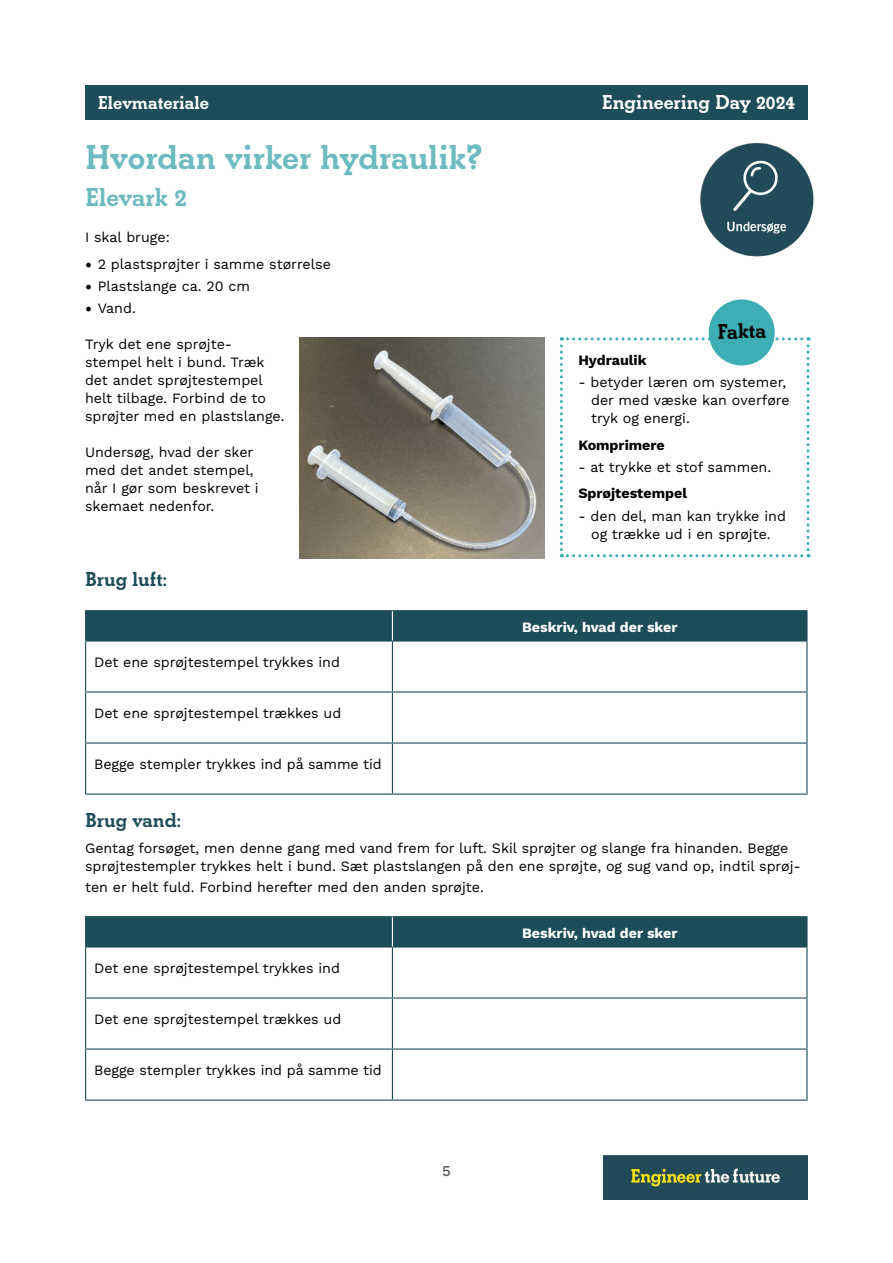
<style>
.page{position:relative;width:893px;height:1263px;background:#fff}
.page>*{position:absolute;margin:0;border:0;box-sizing:border-box;transform-origin:0 0}
.t1{font:700 36px "Beton EF";color:#6dbbc1}
.t2{font:700 27px "Beton EF";color:#6dbbc1}
.t3{font:700 22.35px "Beton EF";color:#000}
.t4{font:700 21px "Beton EF";color:#fff}
.t5{font:700 21px "Beton EF";color:#1e4d5a}
.t6{font:700 19.5px "Beton EF";color:#fff}
.t7{font:500 15px "Work Sans";color:#58595b}
.t8{font:14.25px/18px "Work Sans";color:#000}
.t9{font:700 14.25px "Work Sans";color:#fff}
.t10{font:700 14.25px "Work Sans";color:#000}
.s1{font-family:"Minion Pro";font-size:18px}
</style>
<div class="page">
<div style="left:85px;top:85px;width:723px;height:34px;background:#1e4d5a"></div>
<img style="left:603px;top:1156px;width:205px;height:43px">
<hr style="left:392px;top:610px;width:415px;height:1px;background:#1e4d5a">
<hr style="left:85px;top:641px;width:1px;height:50px;background:#1e4d5a">
<hr style="left:392px;top:641px;width:1px;height:50px;background:#1e4d5a">
<hr style="left:806px;top:641px;width:1px;height:50px;background:#1e4d5a">
<hr style="left:85px;top:691px;width:307px;height:1px;background:#1e4d5a">
<hr style="left:85px;top:692px;width:1px;height:50px;background:#1e4d5a">
<hr style="left:392px;top:691px;width:415px;height:1px;background:#1e4d5a">
<hr style="left:392px;top:692px;width:1px;height:50px;background:#1e4d5a">
<hr style="left:806px;top:692px;width:1px;height:50px;background:#1e4d5a">
<hr style="left:85px;top:742px;width:307px;height:2px;background:#1e4d5a">
<hr style="left:85px;top:744px;width:1px;height:49px;background:#1e4d5a">
<hr style="left:392px;top:742px;width:415px;height:2px;background:#1e4d5a">
<hr style="left:392px;top:744px;width:1px;height:49px;background:#1e4d5a">
<hr style="left:806px;top:744px;width:1px;height:49px;background:#1e4d5a">
<hr style="left:85px;top:793px;width:307px;height:2px;background:#1e4d5a">
<hr style="left:392px;top:793px;width:415px;height:2px;background:#1e4d5a">
<hr style="left:85px;top:610px;width:307px;height:1px;background:#1e4d5a">
<div style="left:85px;top:611px;width:722px;height:30px;background:#1e4d5a"></div>
<hr style="left:392px;top:916px;width:415px;height:1px;background:#1e4d5a">
<hr style="left:85px;top:947px;width:1px;height:50px;background:#1e4d5a">
<hr style="left:392px;top:947px;width:1px;height:50px;background:#1e4d5a">
<hr style="left:806px;top:947px;width:1px;height:50px;background:#1e4d5a">
<hr style="left:85px;top:997px;width:307px;height:1px;background:#1e4d5a">
<hr style="left:85px;top:998px;width:1px;height:50px;background:#1e4d5a">
<hr style="left:392px;top:997px;width:415px;height:1px;background:#1e4d5a">
<hr style="left:392px;top:998px;width:1px;height:50px;background:#1e4d5a">
<hr style="left:806px;top:998px;width:1px;height:50px;background:#1e4d5a">
<hr style="left:85px;top:1048px;width:307px;height:1px;background:#1e4d5a">
<hr style="left:85px;top:1049px;width:1px;height:50px;background:#1e4d5a">
<hr style="left:392px;top:1048px;width:415px;height:1px;background:#1e4d5a">
<hr style="left:392px;top:1049px;width:1px;height:50px;background:#1e4d5a">
<hr style="left:806px;top:1049px;width:1px;height:50px;background:#1e4d5a">
<hr style="left:85px;top:1099px;width:307px;height:2px;background:#1e4d5a">
<hr style="left:392px;top:1099px;width:415px;height:2px;background:#1e4d5a">
<hr style="left:85px;top:916px;width:307px;height:1px;background:#1e4d5a">
<div style="left:85px;top:917px;width:722px;height:30px;background:#1e4d5a"></div>
<img style="left:299px;top:338px;width:246px;height:221px">
<img style="left:700px;top:143px;width:114px;height:114px">
<svg style="left:560px;top:337px;width:249px;height:220px"></svg>
<div style="left:709px;top:299px;width:66px;height:66px;background:#3daeb5;border-radius:50%"></div>
<h3 class="t6" style="left:98px;top:91px;width:113px">Elevmateriale</h3>
<h3 class="t4" style="left:602px;top:90px;width:195px">Engineering Day 2024</h3>
<h1 class="t1" style="left:85px;top:136px;width:399px">Hvordan virker hydraulik?</h1>
<h2 class="t2" style="left:85px;top:181px;width:103px">Elevark 2</h2>
<p class="t8" style="left:85px;top:228px;width:86px">I skal bruge:</p>
<p class="t8" style="left:85px;top:254px;width:247px"><span class="s1">•</span> 2 plastsprøjter i samme størrelse</p>
<p class="t8" style="left:85px;top:276px;width:167px"><span class="s1">•</span> Plastslange ca. 20 cm</p>
<p class="t8" style="left:85px;top:299px;width:52px"><span class="s1">•</span> Vand.</p>
<p class="t8" style="left:85px;top:335px;width:201px">Tryk det ene sprøjte&shy;stempel helt i bund. Træk det andet sprøjtestempel helt tilbage. Forbind de to sprøjter med en plastslange.</p>
<p class="t8" style="left:85px;top:443px;width:175px">Undersøg, hvad der sker med det andet stempel, når I gør som beskrevet i skemaet nedenfor.</p>
<h3 class="t3" style="left:717px;top:318px;width:51px;rotate:-1deg">Fakta</h3>
<p class="t10" style="left:578px;top:349px;width:70px">Hydraulik</p>
<p class="t8" style="left:591px;top:373px;width:200px;text-indent:-13px">- betyder læren om systemer, der med væske kan overføre tryk og energi.</p>
<p class="t10" style="left:578px;top:434px;width:88px">Komprimere</p>
<p class="t8" style="left:578px;top:457px;width:194px">- at trykke et stof sammen.</p>
<p class="t10" style="left:578px;top:483px;width:110px">Sprøjtestempel</p>
<p class="t8" style="left:578px;top:506px;width:209px;text-align:center">- den del, man kan trykke ind og trække ud i en sprøjte.</p>
<h3 class="t5" style="left:85px;top:567px;width:84px">Brug luft:</h3>
<p class="t8" style="left:94px;top:652px;width:247px">Det ene sprøjtestempel trykkes ind</p>
<p class="t8" style="left:94px;top:704px;width:249px">Det ene sprøjtestempel trækkes ud</p>
<p class="t8" style="left:94px;top:755px;width:289px">Begge stempler trykkes ind på samme tid</p>
<p class="t9" style="left:522px;top:617px;width:157px">Beskriv, hvad der sker</p>
<h3 class="t5" style="left:85px;top:807px;width:98px">Brug vand:</h3>
<p class="t8" style="left:85px;top:839px;width:717px">Gentag forsøget, men denne gang med vand frem for luft. Skil sprøjter og slange fra hinanden. Begge sprøjtestempler trykkes helt i bund. Sæt plastslangen på den ene sprøjte, og sug vand op, indtil sprøj-</p>
<p class="t8" style="left:85px;top:878px;width:400px">ten er helt fuld. Forbind herefter med den anden sprøjte.</p>
<p class="t9" style="left:522px;top:923px;width:157px">Beskriv, hvad der sker</p>
<p class="t8" style="left:94px;top:958px;width:247px">Det ene sprøjtestempel trykkes ind</p>
<p class="t8" style="left:94px;top:1009px;width:249px">Det ene sprøjtestempel trækkes ud</p>
<p class="t8" style="left:94px;top:1061px;width:289px">Begge stempler trykkes ind på samme tid</p>
<p class="t7" style="left:442px;top:1159px;width:10px">5</p>
</div>
